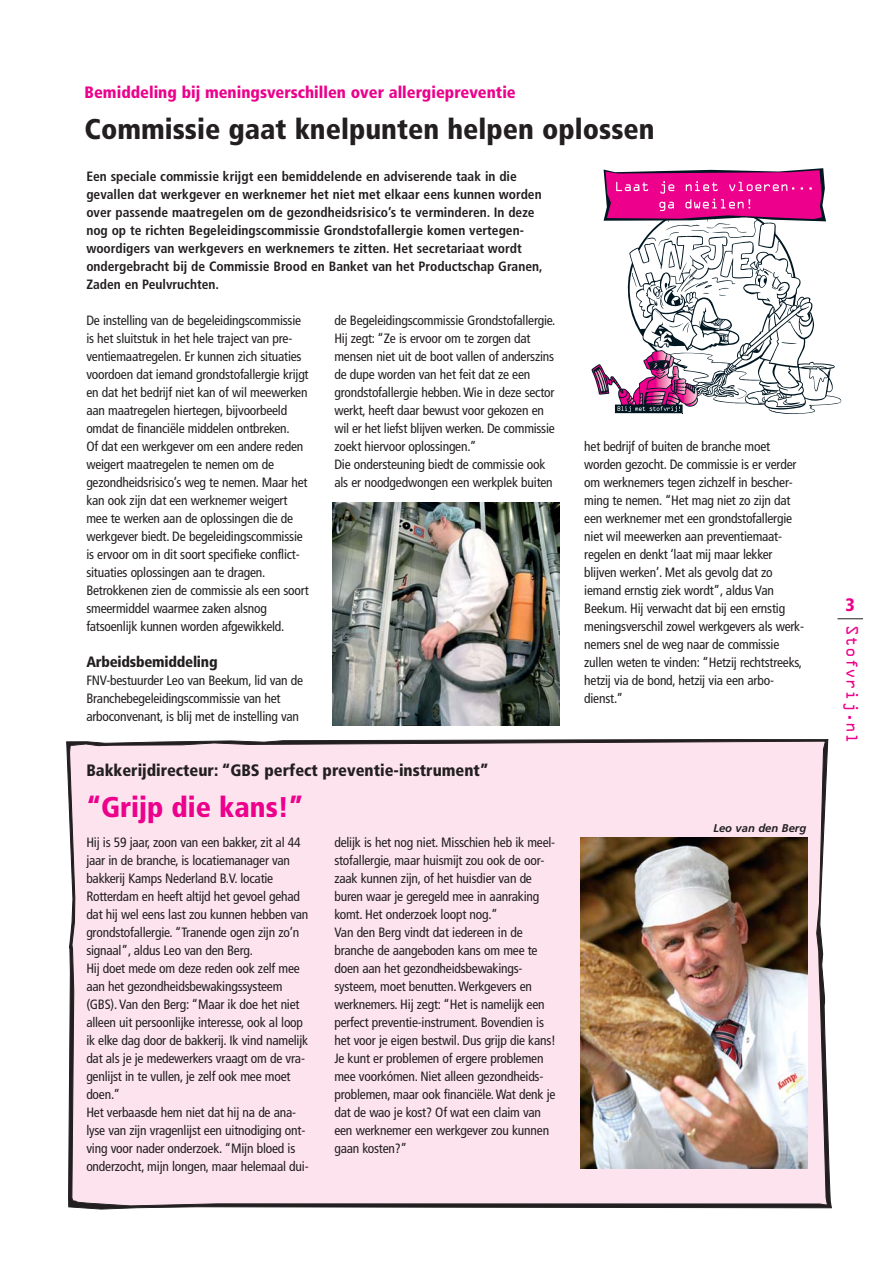
<style>
.page{position:relative;width:893px;height:1263px;background:#fff}
.page>*{position:absolute;margin:0;border:0;box-sizing:border-box;transform-origin:0 0}
.t1{font:900 condensed 28.5px "Frutiger";color:#231f20}
.t2{font:900 condensed 28.5px "Frutiger";color:#ec008c}
.t3{font:900 condensed 18px "Frutiger";color:#ec008c}
.t4{font:900 condensed 16.5px "Frutiger";color:#ec008c}
.t5{font:900 condensed 16.5px "Frutiger";color:#231f20}
.t6{font:900 condensed 15px "Frutiger";letter-spacing:-.015em;color:#231f20}
.t7{font:15px "OCRA";color:#ec008c}
.t8{font:condensed 13.5px/18px "Frutiger";letter-spacing:-.015em;color:#231f20}
.t9{font:700 condensed 13.5px/18px "Frutiger";color:#231f20}
.t10{font:italic 700 11.25px "Frutiger";color:#231f20}
</style>
<div class="page">
<div style="left:69px;top:741px;width:759px;height:465px;background:#fce3ee"></div>
<svg style="left:837px;top:618px;width:26px;height:1px"></svg>
<img style="left:581px;top:837px;width:227px;height:332px">
<svg style="left:591px;top:168px;width:250px;height:246px"></svg>
<img style="left:333px;top:502px;width:227px;height:224px">
<p class="t4" style="left:85px;top:86px;width:433px">Bemiddeling bij meningsverschillen over allergiepreventie</p>
<h1 class="t1" style="left:85px;top:117px;width:571px">Commissie gaat knelpunten helpen oplossen</h1>
<p class="t9" style="left:86px;top:168px;width:458px">Een speciale commissie krijgt een bemiddelende en adviserende taak in die gevallen dat werkgever en werknemer het niet met elkaar eens kunnen worden over passende maatregelen om de gezondheidsrisico’s te verminderen. In deze nog op te richten Begeleidingscommissie Grondstofallergie komen vertegen&shy;woordigers van werkgevers en werknemers te zitten. Het secretariaat wordt ondergebracht bij de Commissie Brood en Banket van het Productschap Granen, Zaden en Peulvruchten.</p>
<p class="t8" style="left:334px;top:312px;width:223px">de Begeleidingscommissie Grondstofallergie.<br>Hij zegt: “Ze is ervoor om te zorgen dat mensen niet uit de boot vallen of anderszins de dupe worden van het feit dat ze een grondstofallergie hebben. Wie in deze sector werkt, heeft daar bewust voor gekozen en wil er het liefst blijven werken. De commissie zoekt hiervoor oplossingen.”<br>Die ondersteuning biedt de commissie ook als er noodgedwongen een werkplek buiten</p>
<p class="t8" style="left:86px;top:312px;width:224px">De instelling van de begeleidingscommissie is het sluitstuk in het hele traject van pre&shy;ventiemaatregelen. Er kunnen zich situaties voordoen dat iemand grondstofallergie krijgt en dat het bedrijf niet kan of wil meewerken aan maatregelen hiertegen, bijvoorbeeld omdat de financiële middelen ontbreken.<br>Of dat een werkgever om een andere reden weigert maatregelen te nemen om de gezondheidsrisico’s weg te nemen. Maar het kan ook zijn dat een werknemer weigert mee te werken aan de oplossingen die de werkgever biedt. De begeleidingscommissie is ervoor om in dit soort specifieke conflict&shy;situaties oplossingen aan te dragen.<br>Betrokkenen zien de commissie als een soort smeermiddel waarmee zaken alsnog fatsoenlijk kunnen worden afgewikkeld.</p>
<p class="t6" style="left:86px;top:655px;width:133px">Arbeidsbemiddeling</p>
<p class="t8" style="left:86px;top:672px;width:218px">FNV-bestuurder Leo van Beekum, lid van de<br>Branchebegeleidingscommissie van het arboconvenant, is blij met de instelling van</p>
<p class="t5" style="left:86px;top:764px;width:404px">Bakkerijdirecteur: “GBS perfect preventie-instrument”</p>
<h1 class="t2" style="left:86px;top:795px;width:219px">“Grijp die kans!”</h1>
<p class="t8" style="left:86px;top:834px;width:224px">Hij is 59 jaar, zoon van een bakker, zit al 44 jaar in de branche, is locatiemanager van bakkerij Kamps Nederland B.V. locatie Rotterdam en heeft altijd het gevoel gehad dat hij wel eens last zou kunnen hebben van grondstofallergie. “Tranende ogen zijn zo’n signaal”, aldus Leo van den Berg.<br>Hij doet mede om deze reden ook zelf mee aan het gezondheidsbewakingssysteem (GBS). Van den Berg: “Maar ik doe het niet alleen uit persoonlijke interesse, ook al loop ik elke dag door de bakkerij. Ik vind namelijk dat als je je medewerkers vraagt om de vra&shy;genlijst in te vullen, je zelf ook mee moet doen.”<br>Het verbaasde hem niet dat hij na de ana&shy;lyse van zijn vragenlijst een uitnodiging ont&shy;ving voor nader onderzoek. “Mijn bloed is onderzocht, mijn longen, maar helemaal dui-</p>
<p class="t8" style="left:334px;top:834px;width:223px">delijk is het nog niet. Misschien heb ik meel&shy;stofallergie, maar huismijt zou ook de oor&shy;zaak kunnen zijn, of het huisdier van de buren waar je geregeld mee in aanraking komt. Het onderzoek loopt nog.”<br>Van den Berg vindt dat iedereen in de branche de aangeboden kans om mee te doen aan het gezondheidsbewakings&shy;systeem, moet benutten. Werkgevers en werknemers. Hij zegt: “Het is namelijk een perfect preventie-instrument. Bovendien is het voor je eigen bestwil. Dus grijp die kans!<br>Je kunt er problemen of ergere problemen mee voorkómen. Niet alleen gezondheids&shy;problemen, maar ook financiële. Wat denk je dat de wao je kost? Of wat een claim van een werknemer een werkgever zou kunnen gaan kosten?”</p>
<p class="t8" style="left:584px;top:438px;width:221px">het bedrijf of buiten de branche moet worden gezocht. De commissie is er verder om werknemers tegen zichzelf in bescher&shy;ming te nemen. “Het mag niet zo zijn dat een werknemer met een grondstofallergie niet wil meewerken aan preventiemaat&shy;regelen en denkt ‘laat mij maar lekker blijven werken’. Met als gevolg dat zo iemand ernstig ziek wordt”, aldus Van Beekum. Hij verwacht dat bij een ernstig meningsverschil zowel werkgevers als werk&shy;nemers snel de weg naar de commissie zullen weten te vinden: “Hetzij rechtstreeks, hetzij via de bond, hetzij via een arbo&shy;dienst.”</p>
<p class="t10" style="left:713px;top:823px;width:94px">Leo van den Berg</p>
<h2 class="t3" style="left:846px;top:597px;width:11px">3</h2>
<p class="t7" style="left:857px;top:625px;width:120px;rotate:90deg">Stofvrij.nl</p>
</div>
